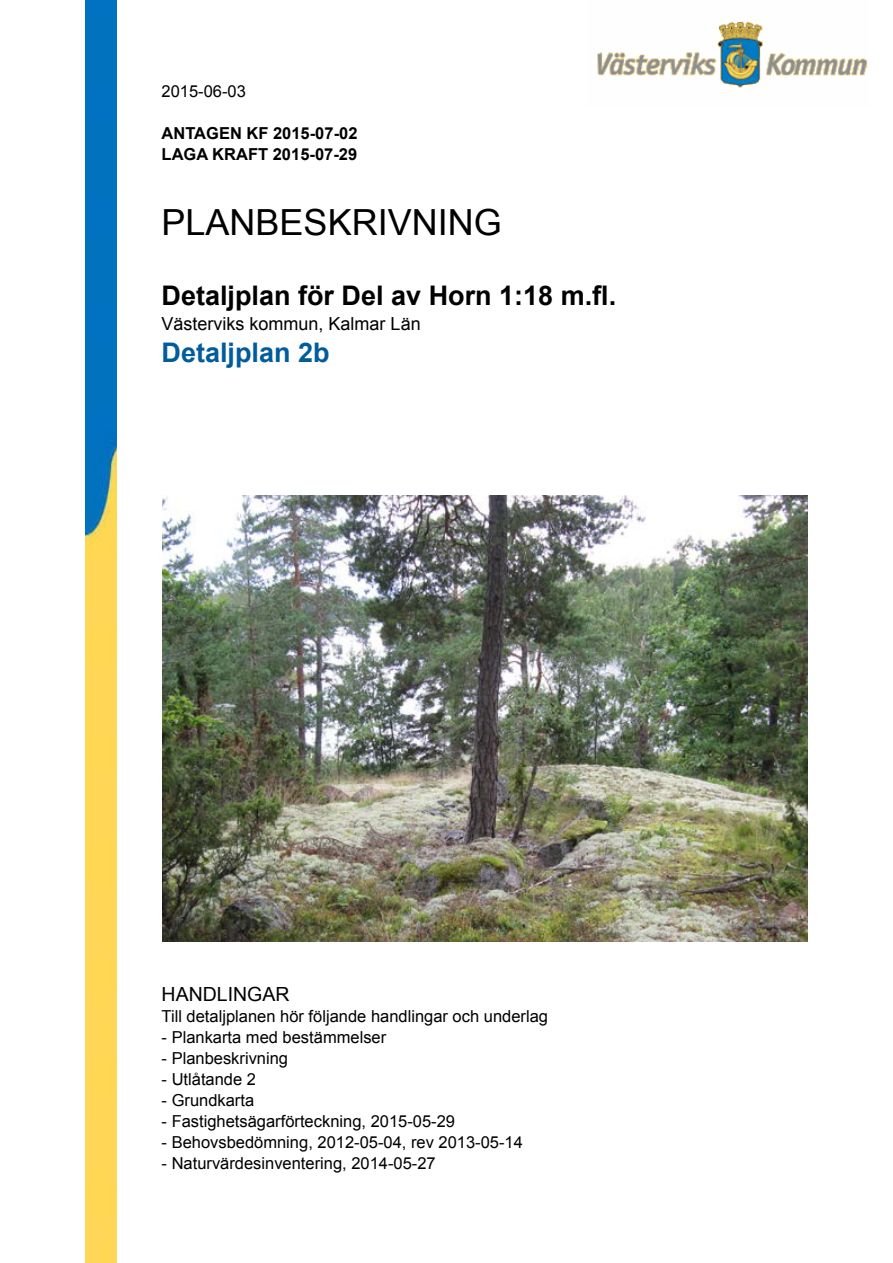
<style>
.page{position:relative;width:893px;height:1263px;background:#fff}
.page>*{position:absolute;margin:0;border:0;box-sizing:border-box;transform-origin:0 0}
.t1{font:36px "Arial";color:#000}
.t2{font:700 27px "Arial";color:#000}
.t3{font:700 27px "Arial";color:#005c9c}
.t4{font:19.5px "Arial";color:#000}
.t5{font:18px "Arial";color:#000}
.t6{font:16.5px "Arial";color:#000}
.t7{font:700 16.5px/21px "Arial";color:#000}
</style>
<div class="page">
<img style="left:85px;top:0;width:31px;height:1263px">
<img style="left:597px;top:21px;width:271px;height:67px">
<img style="left:162px;top:495px;width:646px;height:446px">
<p class="t6" style="left:162px;top:80px;width:86px">2015-06-03</p>
<p class="t7" style="left:162px;top:123px;width:197px">ANTAGEN KF 2015-07-02<br>LAGA KRAFT 2015-07-29</p>
<h1 class="t1" style="left:162px;top:198px;width:342px">PLANBESKRIVNING</h1>
<h2 class="t2" style="left:162px;top:277px;width:456px">Detaljplan för Del av Horn 1:18 m.fl.</h2>
<p class="t5" style="left:162px;top:312px;width:261px">Västerviks kommun, Kalmar Län</p>
<h2 class="t3" style="left:162px;top:335px;width:170px">Detaljplan 2b</h2>
<p class="t4" style="left:162px;top:982px;width:129px">HANDLINGAR</p>
<p class="t6" style="left:162px;top:1006px;width:388px">Till detaljplanen hör följande handlingar och underlag</p>
<p class="t6" style="left:162px;top:1027px;width:226px">- Plankarta med bestämmelser</p>
<p class="t6" style="left:162px;top:1048px;width:128px">- Planbeskrivning</p>
<p class="t6" style="left:162px;top:1069px;width:96px">- Utlåtande 2</p>
<p class="t6" style="left:162px;top:1090px;width:94px">- Grundkarta</p>
<p class="t6" style="left:162px;top:1111px;width:295px">- Fastighetsägarförteckning, 2015-05-29</p>
<p class="t6" style="left:162px;top:1132px;width:363px">- Behovsbedömning, 2012-05-04, rev 2013-05-14</p>
<p class="t6" style="left:162px;top:1153px;width:276px">- Naturvärdesinventering, 2014-05-27</p>
</div>
